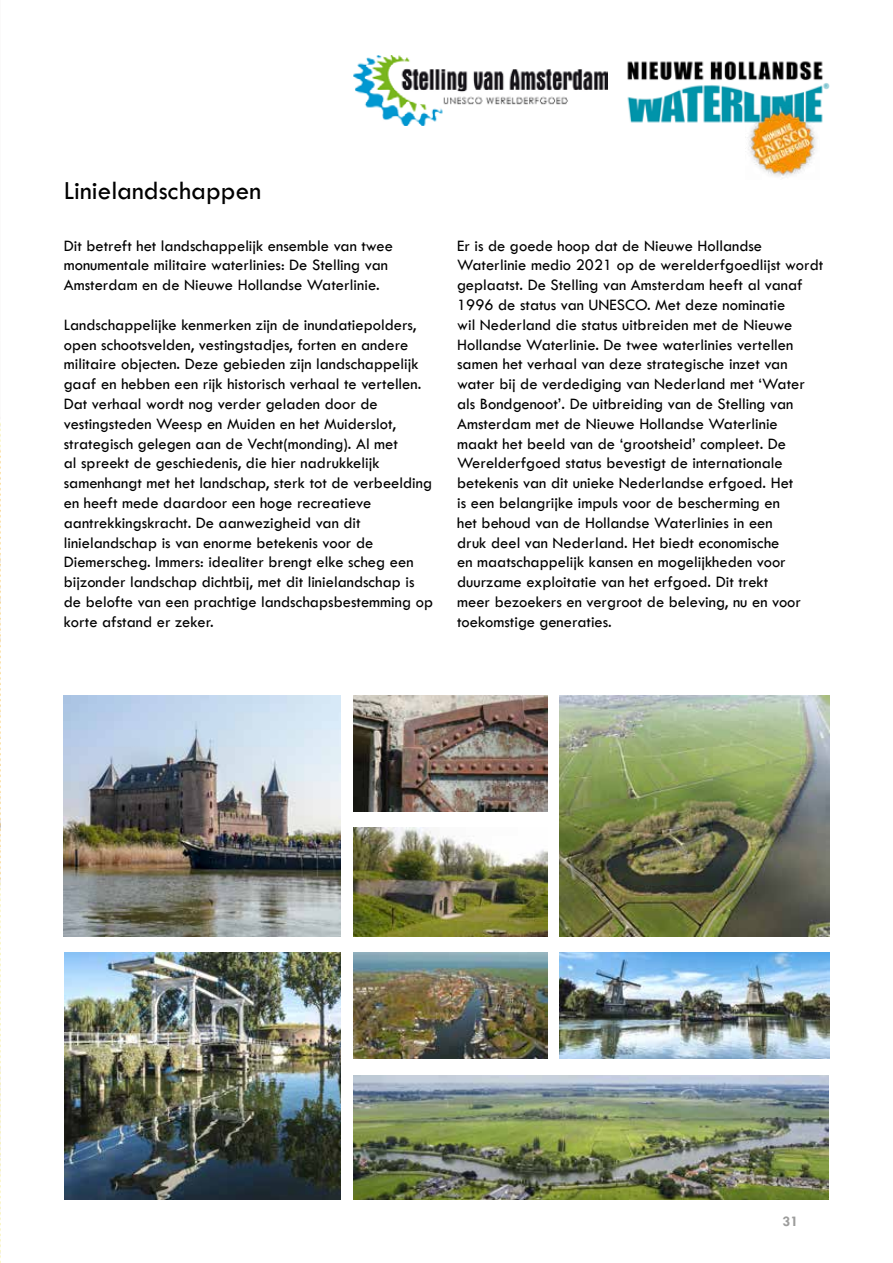
<style>
.page{position:relative;width:893px;height:1263px;background:#fff}
.page>*{position:absolute;margin:0;border:0;box-sizing:border-box;transform-origin:0 0}
.titel_drager_structu{font:27px "Tw Cen";color:#000}
.Alinea_tekst{font:16.5px/19.8px "Tw Cen";color:#000}
.t1{font:700 15px "Tw Cen";color:#9d9d9c}
</style>
<div class="page">
<img style="left:0;top:0;width:1px;height:1263px">
<img style="left:353px;top:827px;width:194px;height:109px">
<img style="left:559px;top:695px;width:270px;height:241px">
<img style="left:64px;top:695px;width:277px;height:241px">
<img style="left:354px;top:1076px;width:474px;height:123px">
<img style="left:559px;top:952px;width:270px;height:106px">
<img style="left:354px;top:952px;width:193px;height:106px">
<img style="left:64px;top:952px;width:277px;height:247px">
<img style="left:353px;top:695px;width:194px;height:116px">
<img style="left:353px;top:55px;width:255px;height:70px">
<img style="left:627px;top:61px;width:202px;height:62px">
<img style="left:745px;top:105px;width:74px;height:72px">
<p class="titel_drager_structu" style="left:64px;top:175px;width:199px">Linielandschappen</p>
<p class="Alinea_tekst" style="left:64px;top:235px;width:331px">Dit betreft het landschappelijk ensemble van twee monumentale militaire waterlinies: De Stelling van<br>Amsterdam en de Nieuwe Hollandse Waterlinie.</p>
<p class="Alinea_tekst" style="left:64px;top:315px;width:371px">Landschappelijke kenmerken zijn de inundatiepolders, open schootsvelden, vestingstadjes, forten en andere militaire objecten. Deze gebieden zijn landschappelijk gaaf en hebben een rijk historisch verhaal te vertellen.<br>Dat verhaal wordt nog verder geladen door de vestingsteden Weesp en Muiden en het Muiderslot, strategisch gelegen aan de Vecht(monding). Al met<br>al spreekt de geschiedenis, die hier nadrukkelijk samenhangt met het landschap, sterk tot de verbeelding en heeft mede daardoor een hoge recreatieve aantrekkingskracht. De aanwezigheid van dit linielandschap is van enorme betekenis voor de Diemerscheg. Immers: idealiter brengt elke scheg een bijzonder landschap dichtbij, met dit linielandschap is de belofte van een prachtige landschapsbestemming op korte afstand er zeker.</p>
<p class="Alinea_tekst" style="left:457px;top:235px;width:368px">Er is de goede hoop dat de Nieuwe Hollandse Waterlinie medio 2021 op de werelderfgoedlijst wordt geplaatst. De Stelling van Amsterdam heeft al vanaf 1996 de status van UNESCO. Met deze nominatie<br>wil Nederland die status uitbreiden met de Nieuwe Hollandse Waterlinie. De twee waterlinies vertellen samen het verhaal van deze strategische inzet van water bij de verdediging van Nederland met ‘Water als Bondgenoot’. De uitbreiding van de Stelling van Amsterdam met de Nieuwe Hollandse Waterlinie<br>maakt het beeld van de ‘grootsheid’ compleet. De Werelderfgoed status bevestigt de internationale betekenis van dit unieke Nederlandse erfgoed. Het<br>is een belangrijke impuls voor de bescherming en<br>het behoud van de Hollandse Waterlinies in een<br>druk deel van Nederland. Het biedt economische<br>en maatschappelijk kansen en mogelijkheden voor duurzame exploitatie van het erfgoed. Dit trekt<br>meer bezoekers en vergroot de beleving, nu en voor toekomstige generaties.</p>
<p class="t1" style="left:782px;top:1212px;width:17px">31</p>
</div>
